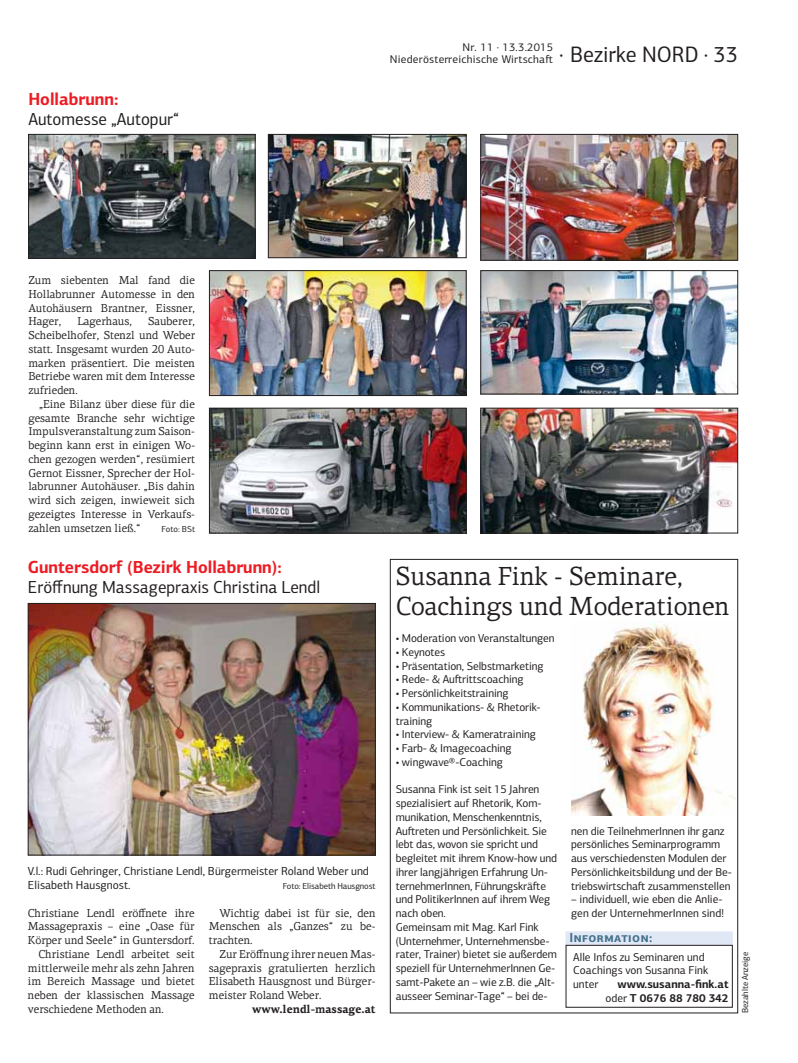
<style>
.page{position:relative;width:798px;height:1063px;background:#fff}
.page>*{position:absolute;margin:0;border:0;box-sizing:border-box;transform-origin:0 0}
.t1{font:26.25px/30px "PF Centro Serif Pro";color:#231f20;scale:.96 1}
.t2{font:22.5px "PF Centro Sans Pro";color:#231f20;scale:.96 1}
.t3{font:17.5px "PF Centro Sans Pro";color:#231f20;scale:.96 1}
.t4{font:700 17.5px "PF Centro Sans Pro";color:#ed1c24;scale:.96 1}
.t5{font:700 13.12px "PF Centro Sans Pro";letter-spacing:.04em;color:#43718c;scale:.96 1}
.t6{font:11.75px/13.8px "PF Centro Sans Pro";color:#231f20}
.t7{font:11.5px/13.8px "PF Centro Sans Pro";letter-spacing:-.01em;color:#231f20}
.t8{font:11.5px/13.8px "PF Centro Serif Pro";color:#231f20;text-align:justify;scale:.96 1}
.t9{font:700 11.5px/13.8px "PF Centro Sans Pro";color:#231f20;text-align:right}
.t10{font:700 11.5px "PF Centro Serif Pro";color:#231f20;scale:.96 1}
.t11{font:11.25px/11.9px "PF Centro Sans Pro";letter-spacing:.02em;color:#231f20;text-align:right}
.t12{font:8.75px "PF Centro Sans Pro";letter-spacing:-.01em;color:#231f20}
.s1{font-weight:400}
</style>
<div class="page">
<img style="left:482px;top:272px;width:253px;height:120px">
<div style="left:480px;top:270px;width:257px;height:124px;border:1px solid #231f20"></div>
<img style="left:270px;top:136px;width:194px;height:120px">
<div style="left:268px;top:134px;width:198px;height:124px;border:1px solid #231f20"></div>
<img style="left:211px;top:410px;width:253px;height:121px">
<div style="left:209px;top:408px;width:257px;height:125px;border:1px solid #231f20"></div>
<img style="left:482px;top:136px;width:253px;height:122px">
<div style="left:480px;top:134px;width:257px;height:126px;border:1px solid #231f20"></div>
<img style="left:482px;top:410px;width:253px;height:121px">
<div style="left:480px;top:408px;width:257px;height:125px;border:1px solid #231f20"></div>
<img style="left:211px;top:272px;width:253px;height:122px">
<div style="left:209px;top:270px;width:257px;height:126px;border:1px solid #231f20"></div>
<img style="left:30px;top:136px;width:223px;height:121px">
<div style="left:28px;top:134px;width:227px;height:125px;border:1px solid #231f20"></div>
<img style="left:30px;top:605px;width:343px;height:248px">
<div style="left:28px;top:603px;width:347px;height:252px;border:1px solid #231f20"></div>
<div style="left:390px;top:559px;width:347px;height:454px;border:1px solid #231f20"></div>
<img style="left:571px;top:624px;width:164px;height:192px">
<div style="left:565px;top:931px;width:167px;height:14px;background:#e0e7f5"></div>
<div style="left:565px;top:945px;width:167px;height:62px;border:1px solid #231f20"></div>
<h3 class="t4" style="left:28px;top:92px;width:95px">Hollabrunn:</h3>
<h3 class="t3" style="left:28px;top:112px;width:158px">Automesse „Autopur“</h3>
<p class="t11" style="left:390px;top:42px;width:165px">Nr. 11 · 13.3.2015<br>Niederösterreichische Wirtscha-</p>
<h2 class="t2" style="left:559px;top:46px;width:188px">· Bezirke NORD · 33</h2>
<p class="t8" style="left:28px;top:275px;width:175px">Zum siebenten Mal fand die Hollabrunner Automesse in den Autohäusern Brantner, Eissner, Hager,</p>
<p class="t8" style="left:77px;top:316px;width:58px">Lagerhaus,</p>
<p class="t8" style="left:28px;top:316px;width:175px;text-indent:120px">Sauberer, Scheibelhofer, Stenzl und Weber statt. Insgesamt wurden 20 Auto&shy;marken präsentiert. Die meisten Betriebe waren mit dem Interesse zufrieden.</p>
<p class="t8" style="left:28px;top:398px;width:175px;text-indent:11px">„Eine Bilanz über diese für die gesamte Branche sehr wichtige Impulsveranstaltung zum Saison&shy;beginn kann erst in einigen Wo&shy;chen gezogen werden“, resümiert Gernot Eissner, Sprecher der Hol&shy;labrunner Autohäuser. „Bis dahin wird sich zeigen, inwieweit sich gezeigtes Interesse in Verkaufs&shy;zahlen umsetzen ließ.“</p>
<p class="t12" style="left:161px;top:525px;width:35px">Foto: BSt</p>
<h3 class="t4" style="left:28px;top:561px;width:266px">Guntersdorf (Bezirk Hollabrunn):</h3>
<h3 class="t3" style="left:28px;top:581px;width:306px">Eröffnung Massagepraxis Christina Lendl</h3>
<p class="t6" style="left:28px;top:866px;width:342px">V.l.: Rudi Gehringer, Christiane Lendl, Bürgermeister Roland Weber und<br>Elisabeth Hausgnost.</p>
<p class="t12" style="left:283px;top:883px;width:94px">Foto: Elisabeth Hausgnost</p>
<p class="t8" style="left:28px;top:907px;width:175px">Christiane Lendl eröffnete ihre</p>
<p class="t8" style="left:28px;top:921px;width:175px">Massagepraxis – eine „Oase für</p>
<p class="t8" style="left:28px;top:935px;width:175px">Körper und Seele“ in Guntersdorf.</p>
<p class="t8" style="left:39px;top:948px;width:164px">Christiane Lendl arbeitet seit</p>
<p class="t8" style="left:28px;top:962px;width:175px">mittlerweile mehr als zehn Jahren</p>
<p class="t8" style="left:28px;top:976px;width:175px">im Bereich Massage und bietet</p>
<p class="t8" style="left:28px;top:990px;width:175px">neben der klassischen Massage</p>
<p class="t8" style="left:28px;top:1003px;width:143px">verschiedene Methoden an.</p>
<p class="t8" style="left:209px;top:907px;width:175px;text-indent:11px">Wichtig dabei ist für sie, den Menschen als „Ganzes“ zu be&shy;trachten.</p>
<p class="t8" style="left:209px;top:948px;width:175px;text-indent:11px">Zur Eröffnung ihrer neuen Mas&shy;sagepraxis gratulierten herzlich Elisabeth Hausgnost und Bürger&shy;meister Roland Weber.</p>
<p class="t10" style="left:252px;top:1005px;width:130px">www.lendl-massage.at</p>
<h1 class="t1" style="left:395px;top:563px;width:349px">Susanna Fink - Seminare,<br>Coachings und Moderationen</h1>
<p class="t7" style="left:395px;top:633px;width:160px">• Moderation von Veranstaltungen</p>
<p class="t7" style="left:395px;top:646px;width:51px">• Keynotes</p>
<p class="t7" style="left:395px;top:660px;width:149px">• Präsentation, Selbstmarketing</p>
<p class="t7" style="left:395px;top:674px;width:129px">• Rede- &amp; Au-rittscoaching</p>
<p class="t7" style="left:395px;top:688px;width:114px">• Persönlichkeitstraining</p>
<p class="t7" style="left:395px;top:701px;width:146px">• Kommunikations- &amp; Rhetorik&shy;training</p>
<p class="t7" style="left:395px;top:729px;width:142px">• Interview- &amp; Kameratraining</p>
<p class="t7" style="left:395px;top:743px;width:117px">• Farb- &amp; Imagecoaching</p>
<p class="t7" style="left:395px;top:756px;width:109px">• wingwave®-Coaching</p>
<p class="t7" style="left:395px;top:784px;width:162px">Susanna Fink ist seit 15 Jahren spezialisiert auf Rhetorik, Kom&shy;munikation, Menschenkenntnis,<br>Au-reten und Persönlichkeit. Sie lebt das, wovon sie spricht und begleitet mit ihrem Know-how und ihrer langjährigen Erfahrung Un&shy;ternehmerInnen, Führungskrä-e und PolitikerInnen auf ihrem Weg nach oben.<br>Gemeinsam mit Mag. Karl Fink (Unternehmer, Unternehmensbe&shy;rater, Trainer) bietet sie außerdem speziell für UnternehmerInnen Ge&shy;samt-Pakete an – wie z.B. die „Alt&shy;ausseer Seminar-Tage“ – bei de-</p>
<p class="t7" style="left:571px;top:825px;width:162px">nen die TeilnehmerInnen ihr ganz persönliches Seminarprogramm aus verschiedensten Modulen der Persönlichkeitsbildung und der Be&shy;triebswirtscha- zusammenstellen</p>
<p class="t7" style="left:571px;top:894px;width:154px">– individuell, wie eben die Anlie&shy;gen der UnternehmerInnen sind!</p>
<p class="t5" style="left:569px;top:933px;width:88px">Information:</p>
<p class="t7" style="left:573px;top:951px;width:136px">Alle Infos zu Seminaren und<br>Coachings von Susanna Fink unter</p>
<p class="t9" style="left:605px;top:978px;width:124px">www.susanna-fink.at <span class="s1">oder</span> T 0676 88 780 342</p>
<p class="t12" style="left:741px;top:1013px;width:63px;rotate:-90deg">Bezahlte Anzeige</p>
</div>
